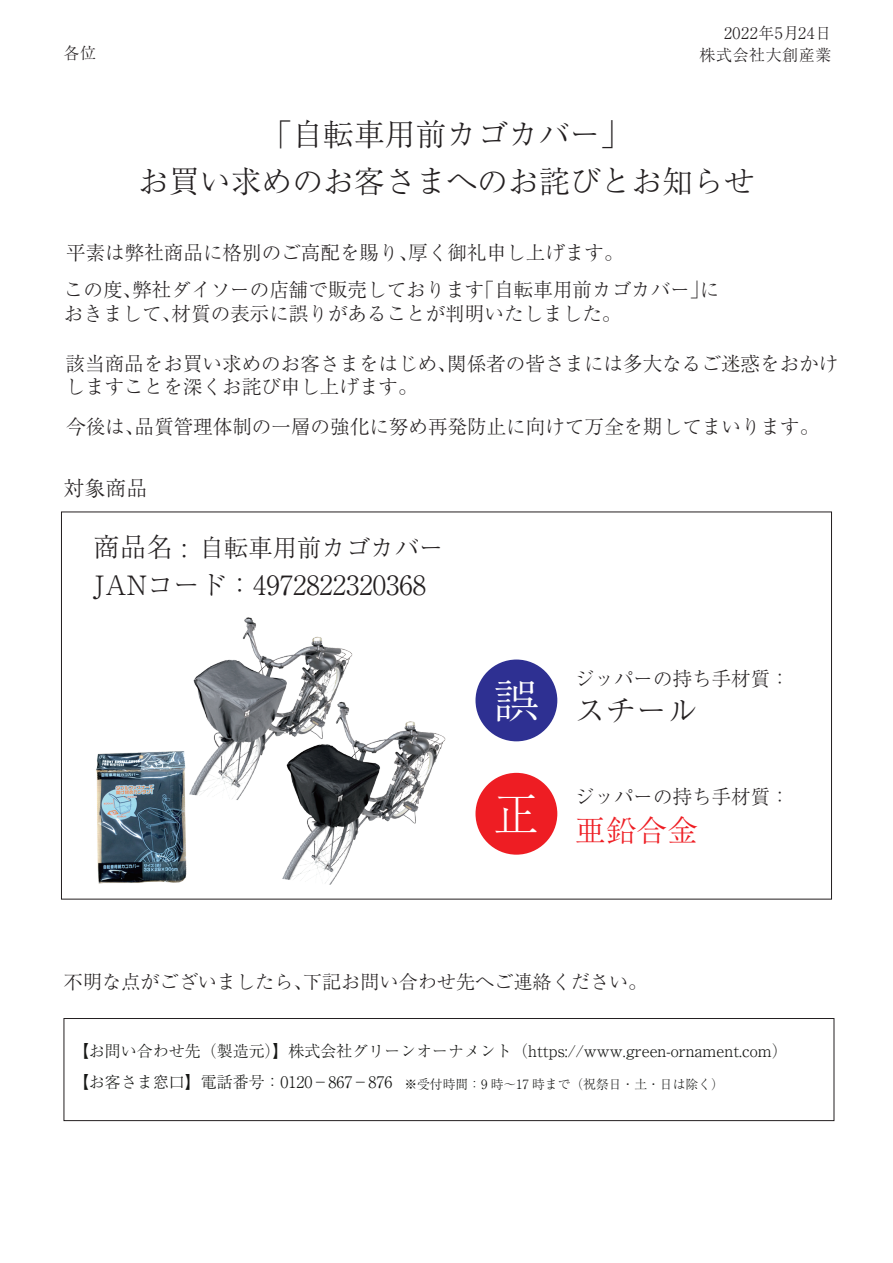
<style>
.page{position:relative;width:893px;height:1263px;background:#fff}
.page>*{position:absolute;margin:0;border:0;box-sizing:border-box;transform-origin:0 0}
.t1{font:300 45.9px "Ryumin Pr 6 N";color:#fff}
.t2{font:300 30.9px/47.4px "Ryumin Pr 6 N";color:#231f20;text-align:center}
.t3{font:300 30.75px "Ryumin Pr 6 N";color:#231f20}
.t4{font:300 30.75px "Ryumin Pr 6 N";color:#ee1d23}
.t5{font:300 26.55px/37.2px "Ryumin Pr 6 N";color:#231f20}
.t6{font:300 24.3px "Ryumin Pr 6 N";color:#231f20}
.t7{font:300 20.85px "Ryumin Pr 6 N";color:#231f20}
.t8{font:300 19.5px/37.5px "Ryumin Pr 6 N";color:#231f20}
.t9{font:300 19.2px "Ryumin Pr 6 N";color:#231f20}
.t10{font:300 15.9px "Ryumin Pr 6 N";color:#161715}
.t11{font:300 15.9px "Ryumin Pr 6 N";letter-spacing:.04em;color:#231f20}
.t12{font:300 12.75px "Ryumin Pr 6 N";color:#161715}
.s1{font-size:15.9px}
</style>
<div class="page">
<img style="left:96px;top:617px;width:350px;height:268px">
<div style="left:475px;top:659px;width:82px;height:82px;background:#2e3092;border-radius:50%"></div>
<div style="left:475px;top:773px;width:82px;height:82px;background:#ee1d23;border-radius:50%"></div>
<div style="left:64px;top:1018px;width:770px;height:103px;border:1px solid #231f20"></div>
<p class="t11" style="left:724px;top:20px;width:109px">2022年5月24日</p>
<p class="t11" style="left:64px;top:40px;width:34px">各位</p>
<p class="t11" style="left:699px;top:43px;width:133px">株式会社大創産業</p>
<h2 class="t2" style="left:138px;top:109px;width:618px">「自転車用前カゴカバー」<br>お買い求めのお客さまへのお詫びとお知らせ</h2>
<p class="t8" style="left:64px;top:232px;width:657px">平素は弊社商品に格別のご高配を賜り、厚く御礼申し上げます。<br>この度、弊社ダイソーの店舗で販売しております「自転車用前カゴカバー」に</p>
<p class="t8" style="left:64px;top:293px;width:559px">おきまして、材質の表示に誤りがあることが判明いたしました。</p>
<p class="t8" style="left:66px;top:351px;width:774px;line-height:23.4px">該当商品をお買い求めのお客さまをはじめ、関係者の皆さまには多大なるご迷惑をおかけしますことを深くお詫び申し上げます。</p>
<p class="t8" style="left:66px;top:407px;width:755px">今後は、品質管理体制の一層の強化に努め再発防止に向けて万全を期してまいります。</p>
<p class="t7" style="left:64px;top:472px;width:85px">対象商品</p>
<h3 class="t5" style="left:93px;top:527px;width:334px">商品名 :<br>JANコード：4972822320368</h3>
<p class="t6" style="left:200px;top:529px;width:245px">自転車用前カゴカバー</p>
<h1 class="t1" style="left:493px;top:665px;width:47px">誤</h1>
<h1 class="t1" style="left:493px;top:778px;width:47px">正</h1>
<p class="t8" style="left:575px;top:658px;width:216px">ジッパーの持ち手材質：</p>
<h3 class="t3" style="left:575px;top:686px;width:124px">スチール</h3>
<p class="t8" style="left:575px;top:777px;width:216px">ジッパーの持ち手材質：</p>
<h3 class="t4" style="left:575px;top:806px;width:124px">亜鉛合金</h3>
<p class="t9" style="left:64px;top:967px;width:585px">不明な点がございましたら、下記お問い合わせ先へご連絡ください。</p>
<p class="t10" style="left:73px;top:1038px;width:716px">【お問い合わせ先（製造元）】株式会社グリーンオーナメント（https://www.green-ornament.com）</p>
<p class="t12" style="left:73px;top:1074px;width:652px"><span class="s1">【お客さま窓口】電話番号：0120－867－876</span> ※受付時間：9 時～17 時まで（祝祭日・土・日は除く）</p>
</div>
